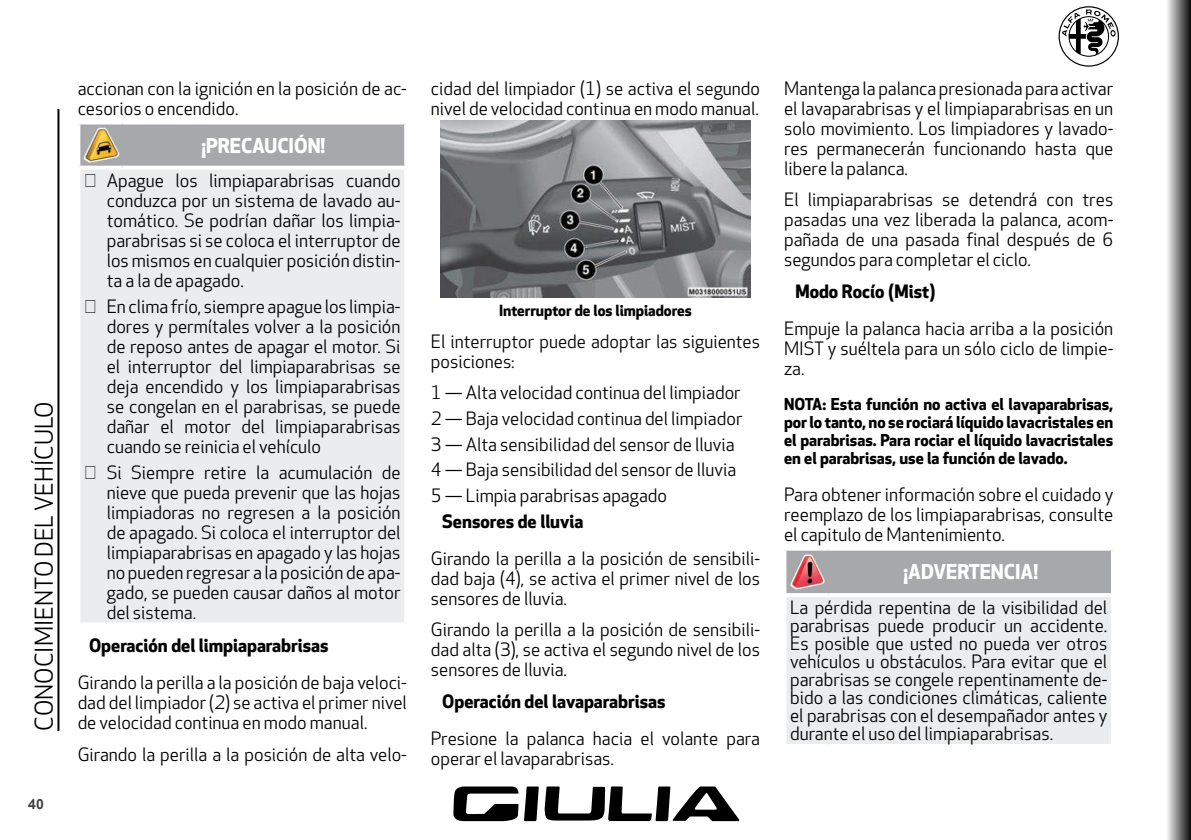
<style>
.page{position:relative;width:1191px;height:840px;background:#fff}
.page>*{position:absolute;margin:0;border:0;box-sizing:border-box;transform-origin:0 0}
.t1{font:24px "Apex New";color:#000}
.Adver_Preca_Título{font:700 20px "Apex New";color:#fff}
._4_Normal{font:18px/20px "Apex New";color:#000;text-align:justify}
.Adver_Preca_Texto{font:18px/20px "Apex New";color:#000;text-align:justify}
._5_Números{font:18px "Apex New";color:#000}
._3_Tercer_sub{font:700 18px "Apex New";color:#000}
._6_NOTA{font:700 16px/18px "Apex New";color:#000;text-align:justify}
._7_Pie_de_fot{font:700 15px "Apex New";color:#000}
.t2{font:700 14px "Arial";color:#414143}
</style>
<div class="page">
<svg style="left:1167px;top:0;width:24px;height:839px;background:#7d7d7d"></svg>
<svg style="left:453px;top:786px;width:287px;height:34px"></svg>
<hr style="left:57px;top:109px;width:2px;height:621px;background:#000">
<svg style="left:1058px;top:6px;width:61px;height:61px"></svg>
<div style="left:80px;top:124px;width:324px;height:41px;background:#a7a8ac"></div>
<div style="left:78px;top:167px;width:328px;height:457px;background:#ebeced"></div>
<hr style="left:404px;top:169px;width:4px;height:453px;background:#fff">
<svg style="left:404px;top:124px;width:2px;height:41px"></svg>
<svg style="left:78px;top:165px;width:45px;height:4px"></svg>
<hr style="left:76px;top:169px;width:4px;height:453px;background:#fff">
<svg style="left:123px;top:165px;width:283px;height:4px"></svg>
<hr style="left:76px;top:622px;width:47px;height:4px;background:#fff">
<hr style="left:123px;top:622px;width:285px;height:4px;background:#fff">
<img style="left:84px;top:127px;width:35px;height:35px">
<img style="left:441px;top:121px;width:309px;height:176px">
<div style="left:786px;top:550px;width:325px;height:42px;background:#a7a8ac"></div>
<div style="left:784px;top:594px;width:329px;height:151px;background:#ebeced"></div>
<hr style="left:1111px;top:596px;width:4px;height:147px;background:#fff">
<svg style="left:784px;top:592px;width:44px;height:4px"></svg>
<hr style="left:782px;top:596px;width:4px;height:147px;background:#fff">
<svg style="left:828px;top:592px;width:285px;height:4px"></svg>
<svg style="left:784px;top:743px;width:44px;height:2px"></svg>
<svg style="left:828px;top:743px;width:285px;height:2px"></svg>
<img style="left:790px;top:554px;width:34px;height:35px">
<h1 class="t1" style="left:31px;top:730px;width:330px;rotate:-90deg">CONOCIMIENTO DEL VEHÍCULO</h1>
<p class="t2" style="left:28px;top:794px;width:17px">40</p>
<p class="_4_Normal" style="left:78px;top:79px;width:331px">accionan con la ignición en la posición de ac&shy;cesorios o encendido.</p>
<p class="Adver_Preca_Título" style="left:201px;top:133px;width:125px">¡PRECAUCIÓN!</p>
<p class="Adver_Preca_Texto" style="left:107px;top:171px;width:295px">Apague los limpiaparabrisas cuando conduzca por un sistema de lavado au&shy;tomático. Se podrían dañar los limpia&shy;parabrisas si se coloca el interruptor de los mismos en cualquier posición distin&shy;ta a la de apagado.</p>
<p class="Adver_Preca_Texto" style="left:107px;top:296px;width:295px">En clima frío, siempre apague los limpia&shy;dores y permítales volver a la posición de reposo antes de apagar el motor. Si el interruptor del limpiaparabrisas se deja encendido y los limpiaparabrisas se congelan en el parabrisas, se puede dañar el motor del limpiaparabrisas cuando se reinicia el vehículo</p>
<p class="Adver_Preca_Texto" style="left:107px;top:462px;width:295px">Si Siempre retire la acumulación de nieve que pueda prevenir que las hojas limpiadoras no regresen a la posición de apagado. Si coloca el interruptor del limpiaparabrisas en apagado y las hojas no pueden regresar a la posición de apa&shy;gado, se pueden causar daños al motor del sistema.</p>
<p class="_3_Tercer_sub" style="left:89px;top:634px;width:241px">Operación del limpiaparabrisas</p>
<p class="_4_Normal" style="left:78px;top:672px;width:331px">Girando la perilla a la posición de baja veloci&shy;dad del limpiador (2) se activa el primer nivel de velocidad continua en modo manual.</p>
<p class="_4_Normal" style="left:78px;top:744px;width:331px">Girando la perilla a la posición de alta velo-</p>
<p class="_4_Normal" style="left:431px;top:79px;width:331px">cidad del limpiador (1) se activa el segundo nivel de velocidad continua en modo manual.</p>
<p class="_7_Pie_de_fot" style="left:499px;top:302px;width:194px">Interruptor de los limpiadores</p>
<p class="_4_Normal" style="left:431px;top:331px;width:331px">El interruptor puede adoptar las siguientes posiciones:</p>
<p class="_5_Números" style="left:431px;top:382px;width:311px">1 — Alta velocidad continua del limpiador</p>
<p class="_5_Números" style="left:431px;top:408px;width:313px">2 — Baja velocidad continua del limpiador</p>
<p class="_5_Números" style="left:431px;top:433px;width:305px">3 — Alta sensibilidad del sensor de lluvia</p>
<p class="_5_Números" style="left:431px;top:459px;width:307px">4 — Baja sensibilidad del sensor de lluvia</p>
<p class="_5_Números" style="left:431px;top:485px;width:238px">5 — Limpia parabrisas apagado</p>
<p class="_3_Tercer_sub" style="left:442px;top:510px;width:143px">Sensores de lluvia</p>
<p class="_4_Normal" style="left:431px;top:548px;width:331px">Girando la perilla a la posición de sensibili&shy;dad baja (4), se activa el primer nivel de los sensores de lluvia.</p>
<p class="_4_Normal" style="left:431px;top:620px;width:331px">Girando la perilla a la posición de sensibili&shy;dad alta (3), se activa el segundo nivel de los sensores de lluvia.</p>
<p class="_3_Tercer_sub" style="left:442px;top:690px;width:225px">Operación del lavaparabrisas</p>
<p class="_4_Normal" style="left:431px;top:728px;width:331px">Presione la palanca hacia el volante para operar el lavaparabrisas.</p>
<p class="_4_Normal" style="left:784px;top:79px;width:331px">Mantenga la palanca presionada para activar el lavaparabrisas y el limpiaparabrisas en un solo movimiento. Los limpiadores y lavado&shy;res permanecerán funcionando hasta que libere la palanca.</p>
<p class="_4_Normal" style="left:784px;top:190px;width:331px">El limpiaparabrisas se detendrá con tres pasadas una vez liberada la palanca, acom&shy;pañada de una pasada final después de 6 segundos para completar el ciclo.</p>
<p class="_3_Tercer_sub" style="left:795px;top:280px;width:142px">Modo Rocío (Mist)</p>
<p class="_4_Normal" style="left:784px;top:319px;width:331px">Empuje la palanca hacia arriba a la posición MIST y suéltela para un sólo ciclo de limpie&shy;za.</p>
<p class="_6_NOTA" style="left:784px;top:395px;width:331px">NOTA: Esta función no activa el lavaparabrisas, por lo tanto, no se rociará líquido lavacristales en el parabrisas. Para rociar el líquido lavacristales en el parabrisas, use la función de lavado.</p>
<p class="_4_Normal" style="left:784px;top:485px;width:331px">Para obtener información sobre el cuidado y reemplazo de los limpiaparabrisas, consulte el capitulo de Mantenimiento.</p>
<p class="Adver_Preca_Título" style="left:903px;top:560px;width:136px">¡ADVERTENCIA!</p>
<p class="Adver_Preca_Texto" style="left:790px;top:599px;width:319px;line-height:18px">La pérdida repentina de la visibilidad del parabrisas puede producir un accidente.<br>Es posible que usted no pueda ver otros vehículos u obstáculos. Para evitar que el parabrisas se congele repentinamente de&shy;bido a las condiciones climáticas, caliente el parabrisas con el desempañador antes y durante el uso del limpiaparabrisas.</p>
</div>
